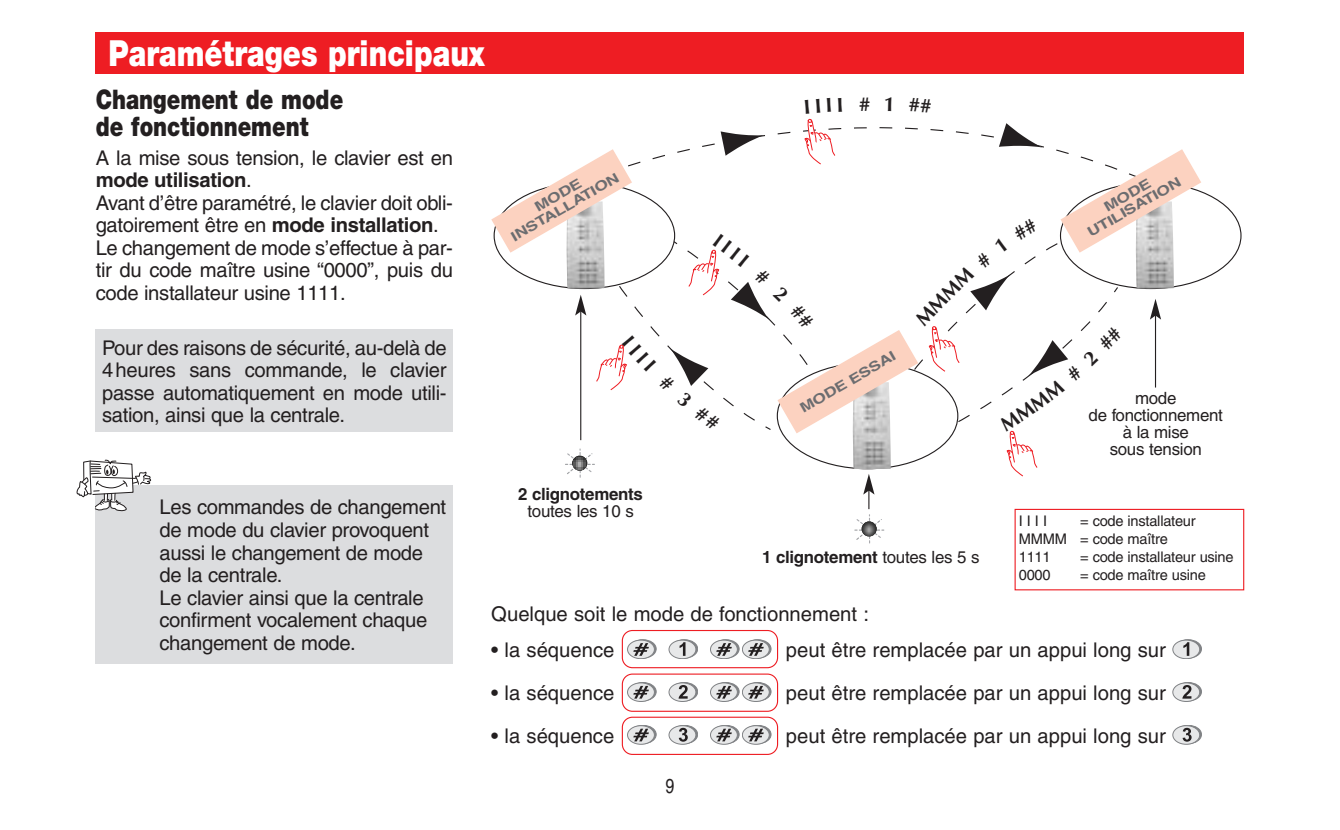
<style>
.page{position:relative;width:1340px;height:830px;background:#fff}
.page>*{position:absolute;margin:0;border:0;box-sizing:border-box;transform-origin:0 0}
.t1{font:900 36px "Helvetica Neue";color:#fff;scale:.8 1}
.t2{font:900 27px/27px "Helvetica Neue";color:#231f20;scale:.8 1}
.t3{font:20.25px/22.5px "Helvetica";letter-spacing:-.015em;color:#231f20}
.t4{font:20.25px "Helvetica";letter-spacing:-.015em;color:#231f20;scale:.8 1}
.t5{font:16.88px/16.9px "Helvetica";letter-spacing:-.015em;color:#231f20;text-align:center}
.t6{font:700 16.88px "Helvetica";letter-spacing:-.015em;color:#231f20}
.t7{font:14.62px/18px "Helvetica";letter-spacing:-.015em;color:#231f20}
.t8{font:700 13.5px/13.5px "Helvetica";color:#6c6d70;text-align:center;scale:1.3 1}
.s1{font-weight:700}
.s2{font-weight:400}
</style>
<div class="page">
<div style="left:96px;top:32px;width:1148px;height:41px;background:#ee1d23"></div>
<svg style="left:1174px;top:725px;width:27px;height:18px"></svg>
<div style="left:1174px;top:724px;width:27px;height:19px;border:1px solid #808285;border-radius:50%"></div>
<svg style="left:1172px;top:725px;width:27px;height:19px"></svg>
<div style="left:1172px;top:725px;width:27px;height:19px;border:1px solid #808285;border-radius:50%"></div>
<svg style="left:1182px;top:727px;width:9px;height:14px"></svg>
<svg style="left:1174px;top:682px;width:27px;height:18px"></svg>
<div style="left:1174px;top:682px;width:27px;height:18px;border:1px solid #808285;border-radius:50%"></div>
<svg style="left:1172px;top:682px;width:27px;height:19px"></svg>
<div style="left:1172px;top:682px;width:27px;height:19px;border:1px solid #808285;border-radius:50%"></div>
<svg style="left:1182px;top:684px;width:9px;height:14px"></svg>
<svg style="left:1174px;top:639px;width:27px;height:18px"></svg>
<div style="left:1174px;top:639px;width:27px;height:19px;border:1px solid #808285;border-radius:50%"></div>
<svg style="left:1172px;top:639px;width:27px;height:19px"></svg>
<div style="left:1172px;top:639px;width:27px;height:19px;border:1px solid #808285;border-radius:50%"></div>
<svg style="left:1183px;top:642px;width:6px;height:13px"></svg>
<div style="left:744px;top:725px;width:27px;height:18px;background:#808285;border-radius:50%"></div>
<div style="left:744px;top:724px;width:27px;height:19px;border:1px solid #808285;border-radius:50%"></div>
<svg style="left:742px;top:725px;width:27px;height:19px"></svg>
<div style="left:742px;top:725px;width:27px;height:19px;border:1px solid #808285;border-radius:50%"></div>
<svg style="left:748px;top:728px;width:15px;height:13px"></svg>
<div style="left:712px;top:725px;width:27px;height:18px;background:#808285;border-radius:50%"></div>
<div style="left:712px;top:724px;width:27px;height:19px;border:1px solid #808285;border-radius:50%"></div>
<svg style="left:710px;top:725px;width:27px;height:19px"></svg>
<div style="left:710px;top:725px;width:27px;height:19px;border:1px solid #808285;border-radius:50%"></div>
<svg style="left:716px;top:728px;width:16px;height:13px"></svg>
<div style="left:671px;top:725px;width:26px;height:18px;background:#808285;border-radius:50%"></div>
<div style="left:671px;top:724px;width:26px;height:19px;border:1px solid #808285;border-radius:50%"></div>
<svg style="left:669px;top:725px;width:27px;height:19px"></svg>
<div style="left:669px;top:725px;width:27px;height:19px;border:1px solid #808285;border-radius:50%"></div>
<svg style="left:678px;top:727px;width:9px;height:14px"></svg>
<div style="left:629px;top:725px;width:27px;height:18px;background:#808285;border-radius:50%"></div>
<div style="left:629px;top:724px;width:27px;height:19px;border:1px solid #808285;border-radius:50%"></div>
<svg style="left:627px;top:725px;width:27px;height:19px"></svg>
<div style="left:627px;top:725px;width:27px;height:19px;border:1px solid #808285;border-radius:50%"></div>
<svg style="left:633px;top:728px;width:16px;height:13px"></svg>
<svg style="left:744px;top:682px;width:27px;height:18px"></svg>
<div style="left:744px;top:682px;width:27px;height:18px;border:1px solid #808285;border-radius:50%"></div>
<svg style="left:742px;top:682px;width:27px;height:19px"></svg>
<div style="left:742px;top:682px;width:27px;height:19px;border:1px solid #808285;border-radius:50%"></div>
<svg style="left:748px;top:685px;width:15px;height:13px"></svg>
<svg style="left:712px;top:682px;width:27px;height:18px"></svg>
<div style="left:712px;top:682px;width:27px;height:18px;border:1px solid #808285;border-radius:50%"></div>
<svg style="left:710px;top:682px;width:27px;height:19px"></svg>
<div style="left:710px;top:682px;width:27px;height:19px;border:1px solid #808285;border-radius:50%"></div>
<svg style="left:716px;top:685px;width:16px;height:13px"></svg>
<div style="left:671px;top:682px;width:26px;height:18px;background:#808285;border-radius:50%"></div>
<div style="left:671px;top:682px;width:26px;height:18px;border:1px solid #808285;border-radius:50%"></div>
<svg style="left:669px;top:682px;width:27px;height:19px"></svg>
<div style="left:669px;top:682px;width:27px;height:19px;border:1px solid #808285;border-radius:50%"></div>
<svg style="left:678px;top:684px;width:9px;height:14px"></svg>
<svg style="left:629px;top:682px;width:27px;height:18px"></svg>
<div style="left:629px;top:682px;width:27px;height:18px;border:1px solid #808285;border-radius:50%"></div>
<svg style="left:627px;top:682px;width:27px;height:19px"></svg>
<div style="left:627px;top:682px;width:27px;height:19px;border:1px solid #808285;border-radius:50%"></div>
<svg style="left:633px;top:685px;width:16px;height:13px"></svg>
<svg style="left:744px;top:639px;width:27px;height:18px"></svg>
<div style="left:744px;top:639px;width:27px;height:19px;border:1px solid #808285;border-radius:50%"></div>
<svg style="left:742px;top:639px;width:27px;height:19px"></svg>
<div style="left:742px;top:639px;width:27px;height:19px;border:1px solid #808285;border-radius:50%"></div>
<svg style="left:748px;top:642px;width:15px;height:13px"></svg>
<svg style="left:712px;top:639px;width:27px;height:18px"></svg>
<div style="left:712px;top:639px;width:27px;height:19px;border:1px solid #808285;border-radius:50%"></div>
<svg style="left:710px;top:639px;width:27px;height:19px"></svg>
<div style="left:710px;top:639px;width:27px;height:19px;border:1px solid #808285;border-radius:50%"></div>
<svg style="left:716px;top:642px;width:16px;height:13px"></svg>
<div style="left:671px;top:639px;width:26px;height:18px;background:#808285;border-radius:50%"></div>
<div style="left:671px;top:639px;width:26px;height:19px;border:1px solid #808285;border-radius:50%"></div>
<svg style="left:669px;top:639px;width:27px;height:19px"></svg>
<div style="left:669px;top:639px;width:27px;height:19px;border:1px solid #808285;border-radius:50%"></div>
<svg style="left:679px;top:642px;width:6px;height:13px"></svg>
<svg style="left:629px;top:639px;width:27px;height:18px"></svg>
<div style="left:629px;top:639px;width:27px;height:19px;border:1px solid #808285;border-radius:50%"></div>
<svg style="left:627px;top:639px;width:27px;height:19px"></svg>
<div style="left:627px;top:639px;width:27px;height:19px;border:1px solid #808285;border-radius:50%"></div>
<svg style="left:633px;top:642px;width:16px;height:13px"></svg>
<div style="left:622px;top:629px;width:156px;height:39px;border:2px solid #ee1d23;border-radius:11px"></div>
<div style="left:622px;top:673px;width:156px;height:38px;border:2px solid #ee1d23;border-radius:11px"></div>
<div style="left:622px;top:716px;width:156px;height:38px;border:2px solid #ee1d23;border-radius:11px"></div>
<div style="left:1014px;top:508px;width:230px;height:82px;border:1px solid #ee1d23"></div>
<div style="left:96px;top:485px;width:357px;height:178px;background:#dcdddf"></div>
<div style="left:96px;top:329px;width:357px;height:103px;background:#dcdddf"></div>
<svg style="left:77px;top:459px;width:74px;height:52px"></svg>
<svg style="left:491px;top:118px;width:710px;height:424px"></svg>
<h1 class="t1" style="left:108px;top:40px;width:472px">Paramétrages principaux</h1>
<h2 class="t2" style="left:96px;top:88px;width:311px">Changement de mode de fonctionnement</h2>
<p class="t3" style="left:96px;top:148px;width:359px">A la mise sous tension, le clavier est en <span class="s1">mode utilisation</span>.<br>Avant d’être paramétré, le clavier doit obli&shy;gatoirement être en <span class="s1">mode installation</span>.<br>Le changement de mode s’effectue à par&shy;tir du code maître usine “0000”, puis du code installateur usine 1111.</p>
<p class="t3" style="left:102px;top:338px;width:346px;text-align:justify">Pour des raisons de sécurité, au-delà de 4heures sans commande, le clavier passe automatiquement en mode utili&shy;sation, ainsi que la centrale.</p>
<p class="t8" style="left:502px;top:221px;width:96px;rotate:-30deg">MODE<br>INSTALLATION</p>
<p class="t8" style="left:798px;top:404px;width:85px;rotate:-30deg">MODE ESSAI</p>
<p class="t8" style="left:1079px;top:217px;width:83px;rotate:-30deg">MODE<br>UTILISATION</p>
<p class="t5" style="left:1088px;top:391px;width:136px">mode<br>de fonctionnement à la mise<br>sous tension</p>
<p class="t3" style="left:159px;top:498px;width:288px">Les commandes de changement de mode du clavier provoquent aussi le changement de mode de la centrale.<br>Le clavier ainsi que la centrale confirment vocalement chaque changement de mode.</p>
<p class="t6" style="left:518px;top:488px;width:126px">2 clignotements</p>
<p class="t5" style="left:527px;top:504px;width:108px">toutes les 10 s</p>
<p class="t6" style="left:762px;top:550px;width:219px">1 clignotement <span class="s2">toutes les 5 s</span></p>
<p class="t7" style="left:1018px;top:513px;width:178px;text-indent:61px">= code installateur<br>MMMM = code maître<br>1111</p>
<p class="t7" style="left:1018px;top:513px;width:30px">IIII</p>
<p class="t7" style="left:1080px;top:549px;width:155px">= code installateur usine</p>
<p class="t7" style="left:1018px;top:567px;width:33px">0000</p>
<p class="t7" style="left:1080px;top:567px;width:127px">= code maître usine</p>
<p class="t3" style="left:491px;top:604px;width:379px">Quelque soit le mode de fonctionnement :</p>
<p class="t3" style="left:491px;top:640px;width:125px">• la séquence</p>
<p class="t3" style="left:786px;top:640px;width:381px">peut être remplacée par un appui long sur</p>
<p class="t3" style="left:491px;top:683px;width:125px">• la séquence</p>
<p class="t3" style="left:786px;top:683px;width:381px">peut être remplacée par un appui long sur</p>
<p class="t3" style="left:491px;top:726px;width:125px">• la séquence</p>
<p class="t3" style="left:786px;top:726px;width:381px">peut être remplacée par un appui long sur</p>
<p class="t4" style="left:665px;top:778px;width:13px">9</p>
</div>
